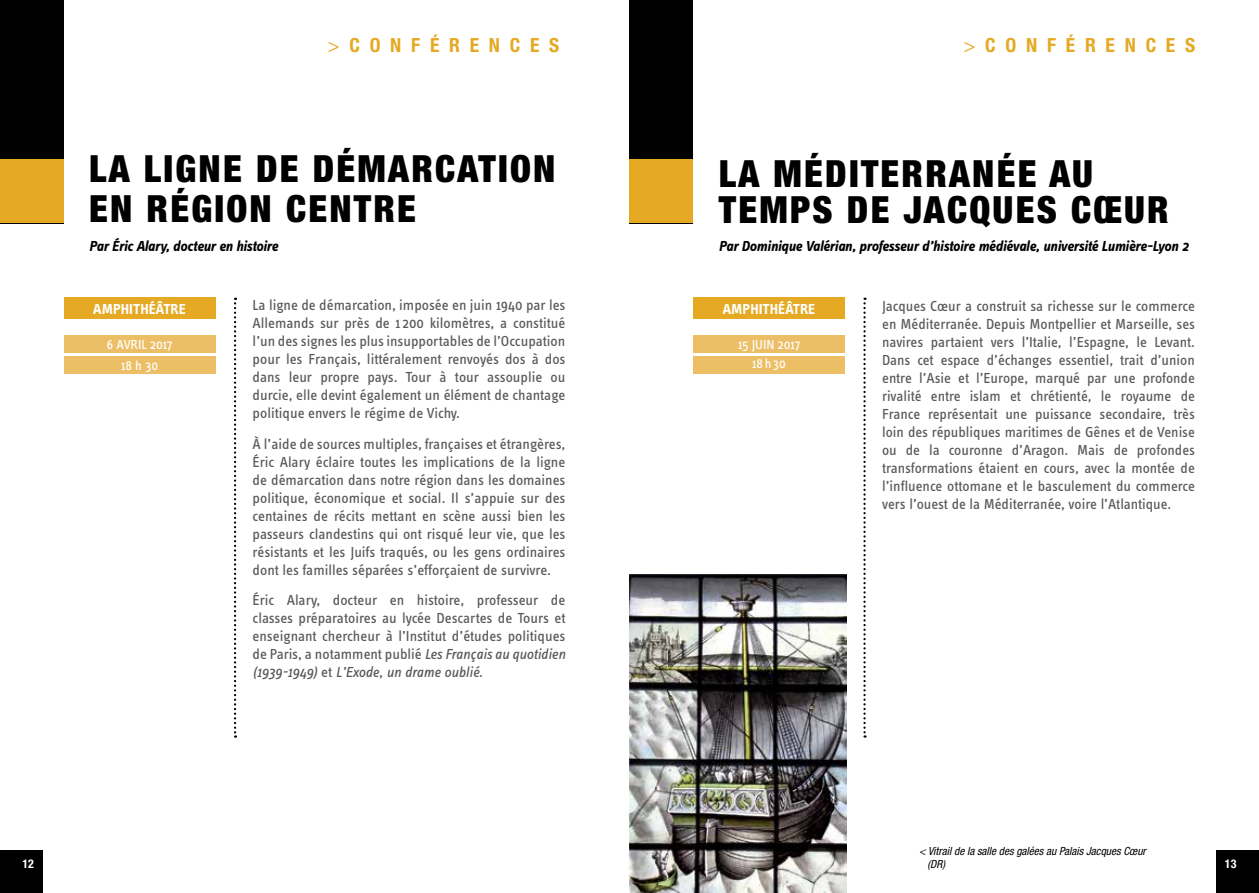
<style>
.page{position:relative;width:1259px;height:893px;background:#fff}
.page>*{position:absolute;margin:0;border:0;box-sizing:border-box;transform-origin:0 0}
.t1{font:900 condensed 37.5px/40.5px "Helvetica Neue LT Std";letter-spacing:.06em;color:#000}
.t2{font:700 condensed 19.5px "Helvetica Neue LT Std";letter-spacing:.5em;color:#e5a923}
.t3{font:15px/18px "Info Text";color:#58595b;text-align:justify}
.t4{font:italic 700 15px "Info Text";color:#000}
.t5{font:700 15px "Info Text";color:#fff}
.t6{font:13.5px/20.4px "Info Text";color:#fff;text-align:center}
.t7{font:700 condensed 12px "Helvetica Neue LT Std";color:#fff}
.t8{font:italic condensed 11.25px/13.5px "Helvetica Neue LT Std";color:#000}
.s1{font-weight:400}
.s2{font-style:italic}
</style>
<div class="page">
<div style="left:0;top:0;width:64px;height:223px;background:#000"></div>
<div style="left:0;top:159px;width:64px;height:64px;background:#e5a923"></div>
<svg style="left:234px;top:298px;width:2px;height:440px"></svg>
<div style="left:64px;top:298px;width:151px;height:21px;background:#e5a923"></div>
<div style="left:64px;top:335px;width:151px;height:18px;background:#ecbf67"></div>
<div style="left:64px;top:356px;width:151px;height:17px;background:#ecbf67"></div>
<svg style="left:863px;top:298px;width:2px;height:440px"></svg>
<div style="left:693px;top:335px;width:151px;height:18px;background:#ecbf67"></div>
<div style="left:693px;top:356px;width:151px;height:17px;background:#ecbf67"></div>
<div style="left:693px;top:298px;width:151px;height:21px;background:#e5a923"></div>
<img style="left:629px;top:575px;width:217px;height:318px">
<div style="left:629px;top:0;width:64px;height:223px;background:#000"></div>
<div style="left:629px;top:159px;width:64px;height:64px;background:#e5a923"></div>
<div style="left:0;top:850px;width:43px;height:43px;background:#000"></div>
<div style="left:1216px;top:850px;width:43px;height:43px;background:#000"></div>
<h2 class="t2" style="left:328px;top:33px;width:233px"><span class="s1">&gt;</span>CONFÉRENCES</h2>
<h1 class="t1" style="left:89px;top:148px;width:468px">LA LIGNE DE DÉMARCATION<br>EN RÉGION CENTRE</h1>
<p class="t4" style="left:89px;top:237px;width:191px">Par Éric Alary, docteur en histoire</p>
<p class="t5" style="left:93px;top:300px;width:94px">AMPHITHÉÂTRE</p>
<p class="t6" style="left:107px;top:335px;width:67px">6 AVRIL 2017<br>18 h 30</p>
<p class="t3" style="left:253px;top:296px;width:314px">La ligne de démarcation, imposée en juin 1940 par les Allemands sur près de 1 200 kilomètres, a constitué l’un des signes les plus insupportables de l’Occupation pour les Français, littéralement renvoyés dos à dos dans leur propre pays. Tour à tour assouplie ou durcie, elle devint également un élément de chantage politique envers le régime de Vichy.</p>
<p class="t3" style="left:253px;top:435px;width:314px">À l’aide de sources multiples, françaises et étrangères, Éric Alary éclaire toutes les implications de la ligne de démarcation dans notre région dans les domaines politique, économique et social. Il s’appuie sur des centaines de récits mettant en scène aussi bien les passeurs clandestins qui ont risqué leur vie, que les résistants et les Juifs traqués, ou les gens ordinaires dont les familles séparées s’efforçaient de survivre.</p>
<p class="t3" style="left:253px;top:591px;width:314px">Éric Alary, docteur en histoire, professeur de classes préparatoires au lycée Descartes de Tours et enseignant chercheur à l’Institut d’études politiques de Paris, a notamment publié <span class="s2">Les Français au quotidien (1939-1949)</span> et <span class="s2">L’Exode</span>, <span class="s2">un drame oublié</span>.</p>
<h2 class="t2" style="left:964px;top:33px;width:233px"><span class="s1">&gt;</span>CONFÉRENCES</h2>
<h1 class="t1" style="left:719px;top:156px;width:451px;line-height:36px">LA MÉDITERRANÉE AU<br>TEMPS DE JACQUES CŒUR</h1>
<p class="t4" style="left:719px;top:237px;width:471px">Par Dominique Valérian, professeur d’histoire médiévale, université Lumière-Lyon 2</p>
<p class="t5" style="left:722px;top:300px;width:94px">AMPHITHÉÂTRE</p>
<p class="t6" style="left:738px;top:335px;width:64px;line-height:19.5px">15 JUIN 2017<br>18h30</p>
<p class="t3" style="left:882px;top:297px;width:314px">Jacques Cœur a construit sa richesse sur le commerce en Méditerranée. Depuis Montpellier et Marseille, ses navires partaient vers l’Italie, l’Espagne, le Levant.<br>Dans cet espace d’échanges essentiel, trait d’union entre l’Asie et l’Europe, marqué par une profonde rivalité entre islam et chrétienté, le royaume de France représentait une puissance secondaire, très loin des républiques maritimes de Gênes et de Venise ou de la couronne d’Aragon. Mais de profondes transformations étaient en cours, avec la montée de l’influence ottomane et le basculement du commerce vers l’ouest de la Méditerranée, voire l’Atlantique.</p>
<p class="t8" style="left:927px;top:844px;width:220px;text-indent:-9px">&lt; Vitrail de la salle des galées au Palais Jacques Cœur (DR)</p>
<p class="t7" style="left:22px;top:856px;width:13px">12</p>
<p class="t7" style="left:1225px;top:856px;width:13px">13</p>
</div>
